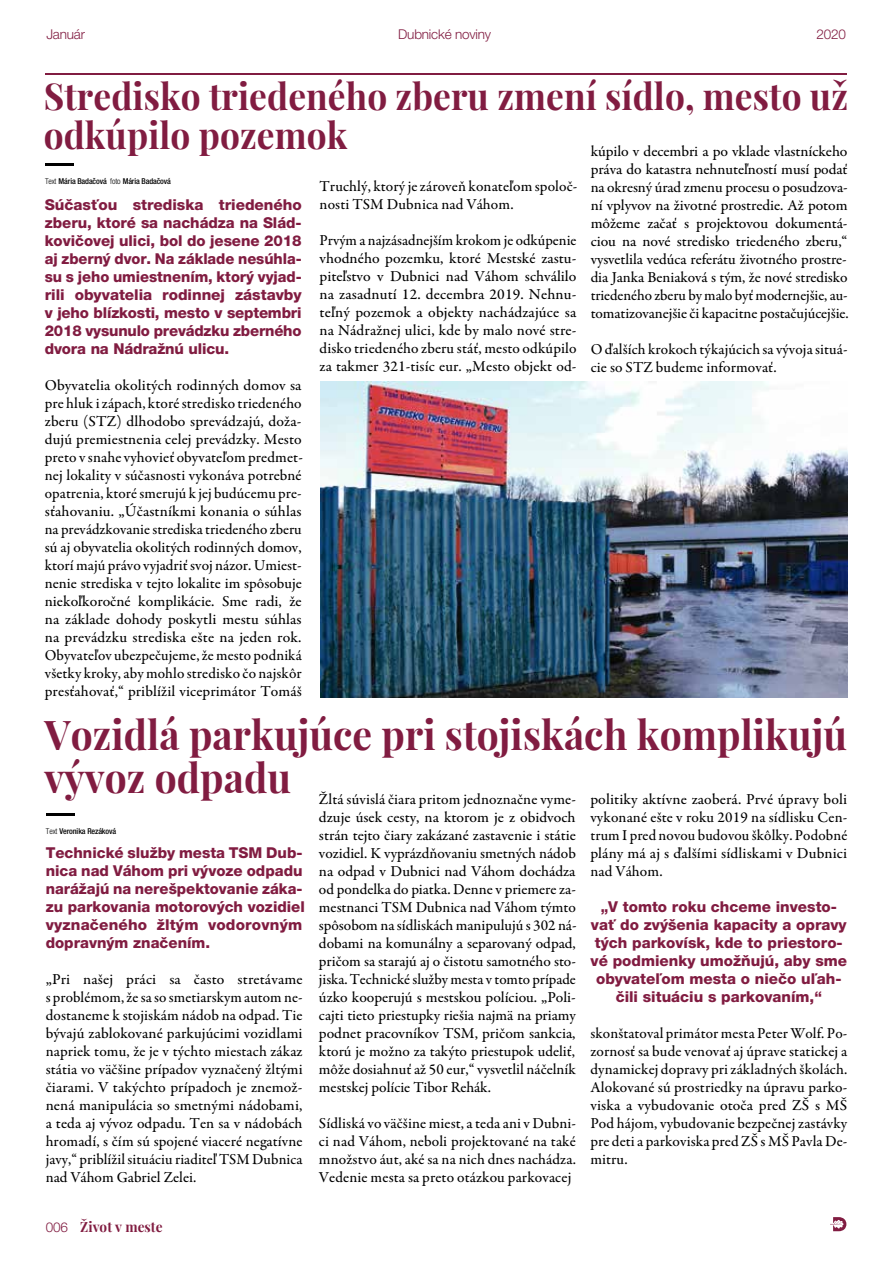
<style>
.page{position:relative;width:893px;height:1263px;background:#fff}
.page>*{position:absolute;margin:0;border:0;box-sizing:border-box;transform-origin:0 0}
.t1{font:700 41.1px/42.6px "Playfair Display";color:#811c41;scale:.95 1}
.t2{font:700 37.2px/38.5px "Playfair Display";color:#811c41;scale:.95 1}
.t3{font:500 15.3px/18px "Garamond Premr Pro";color:#000;text-align:justify}
.t4{font:800 15px/18px "Helvetica Neue LT Pro";color:#811c41;text-align:justify}
.t5{font:700 14.1px "Playfair Display";color:#811c41;scale:.96 1}
.t6{font:300 13.5px "Helvetica Neue LT Pro";letter-spacing:-.015em;color:#811c41}
.t7{font:500 condensed 8.1px "Helvetica Neue LT Pro";letter-spacing:-.015em;color:#000}
.s1{font-weight:300}
</style>
<div class="page">
<hr style="left:46px;top:73px;width:801px;height:1px;background:#811c41">
<svg style="left:830px;top:1217px;width:16px;height:14px"></svg>
<hr style="left:45px;top:163px;width:29px;height:3px;background:#000">
<hr style="left:46px;top:813px;width:28px;height:3px;background:#000">
<img style="left:320px;top:381px;width:528px;height:316px">
<p class="t6" style="left:46px;top:26px;width:40px">Január</p>
<p class="t6" style="left:817px;top:26px;width:31px">2020</p>
<p class="t6" style="left:398px;top:26px;width:94px">Dubnické noviny</p>
<h2 class="t2" style="left:44px;top:77px;width:848px">Stredisko triedeného zberu zmení sídlo, mesto už odkúpilo pozemok</h2>
<p class="t7" style="left:45px;top:176px;width:127px"><span class="s1">Text</span> Mária Badačová <span class="s1">foto</span> Mária Badačová</p>
<p class="t4" style="left:45px;top:196px;width:258px">Súčasťou strediska triedeného zberu, ktoré sa nachádza na Slád&shy;kovičovej ulici, bol do jesene 2018 aj zberný dvor. Na základe nesúhla&shy;su s jeho umiestnením, ktorý vyjad&shy;rili obyvatelia rodinnej zástavby v jeho blízkosti, mesto v septembri 2018 vysunulo prevádzku zberného dvora na Nádražnú ulicu.</p>
<p class="t3" style="left:45px;top:377px;width:260px">Obyvatelia okolitých rodinných domov sa pre hluk i zápach, ktoré stredisko triedeného zberu (STZ) dlhodobo sprevádzajú, doža&shy;dujú premiestnenia celej prevádzky. Mesto preto v snahe vyhovieť obyvateľom predmet&shy;nej lokality v súčasnosti vykonáva potrebné opatrenia, ktoré smerujú k jej budúcemu pre&shy;sťahovaniu. „Účastníkmi konania o súhlas na prevádzkovanie strediska triedeného zberu sú aj obyvatelia okolitých rodinných domov, ktorí majú právo vyjadriť svoj názor. Umiest&shy;nenie strediska v tejto lokalite im spôsobuje niekoľkoročné komplikácie. Sme radi, že na základe dohody poskytli mestu súhlas na prevádzku strediska ešte na jeden rok.<br>Obyvateľov ubezpečujeme, že mesto podniká všetky kroky, aby mohlo stredisko čo najskôr presťahovať,“ priblížil viceprimátor Tomáš</p>
<p class="t3" style="left:591px;top:142px;width:260px;text-align:left">kúpilo v decembri a po vklade vlastníckeho práva do katastra nehnuteľností musí podať na okresný úrad zmenu procesu o posudzova&shy;ní vplyvov na životné prostredie. Až potom môžeme začať s projektovou dokumentá&shy;ciou na nové stredisko triedeného zberu,“ vysvetlila vedúca referátu životného prostre&shy;dia Janka Beniaková s tým, že nové stredisko triedeného zberu by malo byť modernejšie, au&shy;tomatizovanejšie či kapacitne postačujúcejšie.</p>
<p class="t3" style="left:591px;top:340px;width:258px">O ďalších krokoch týkajúcich sa vývoja situá&shy;cie so STZ budeme informovať.</p>
<p class="t3" style="left:320px;top:178px;width:259px">Truchlý, ktorý je zároveň konateľom spoloč&shy;nosti TSM Dubnica nad Váhom.</p>
<p class="t3" style="left:320px;top:232px;width:258px">Prvým a najzásadnejším krokom je odkúpenie vhodného pozemku, ktoré Mestské zastu&shy;piteľstvo v Dubnici nad Váhom schválilo na zasadnutí 12. decembra 2019. Nehnu&shy;teľný pozemok a objekty nachádzajúce sa na Nádražnej ulici, kde by malo nové stre&shy;disko triedeného zberu stáť, mesto odkúpilo za takmer 321-tisíc eur. „Mesto objekt od-</p>
<h1 class="t1" style="left:45px;top:713px;width:846px">Vozidlá parkujúce pri stojiskách komplikujú vývoz odpadu</h1>
<p class="t7" style="left:46px;top:826px;width:72px"><span class="s1">Text</span> Veronika Rezáková</p>
<p class="t4" style="left:46px;top:843px;width:261px;text-align:left">Technické služby mesta TSM Dub&shy;nica nad Váhom pri vývoze odpadu narážajú na nerešpektovanie záka&shy;zu parkovania motorových vozidiel vyznačeného žltým vodorovným dopravným značením.</p>
<p class="t3" style="left:46px;top:970px;width:258px">„Pri našej práci sa často stretávame s problémom, že sa so smetiarskym autom ne&shy;dostaneme k stojiskám nádob na odpad. Tie bývajú zablokované parkujúcimi vozidlami napriek tomu, že je v týchto miestach zákaz státia vo väčšine prípadov vyznačený žltými čiarami. V takýchto prípadoch je znemož&shy;nená manipulácia so smetnými nádobami, a teda aj vývoz odpadu. Ten sa v nádobách hromadí, s čím sú spojené viaceré negatívne javy,“ priblížil situáciu riaditeľ TSM Dubnica nad Váhom Gabriel Zelei.</p>
<p class="t3" style="left:319px;top:790px;width:259px">Žltá súvislá čiara pritom jednoznačne vyme&shy;dzuje úsek cesty, na ktorom je z obidvoch strán tejto čiary zakázané zastavenie i státie vozidiel. K vyprázdňovaniu smetných nádob na odpad v Dubnici nad Váhom dochádza od pondelka do piatka. Denne v priemere za&shy;mestnanci TSM Dubnica nad Váhom týmto spôsobom na sídliskách manipulujú s 302 ná&shy;dobami na komunálny a separovaný odpad, pričom sa starajú aj o čistotu samotného sto&shy;jiska. Technické služby mesta v tomto prípade úzko kooperujú s mestskou políciou. „Poli&shy;cajti tieto priestupky riešia najmä na priamy podnet pracovníkov TSM, pričom sankcia, ktorú je možno za takýto priestupok udeliť, môže dosiahnuť až 50 eur,“ vysvetlil náčelník mestskej polície Tibor Rehák.</p>
<p class="t3" style="left:319px;top:1114px;width:259px">Sídliská vo väčšine miest, a teda ani v Dubni&shy;ci nad Váhom, neboli projektované na také množstvo áut, aké sa na nich dnes nachádza.<br>Vedenie mesta sa preto otázkou parkovacej</p>
<p class="t3" style="left:590px;top:790px;width:258px">politiky aktívne zaoberá. Prvé úpravy boli vykonané ešte v roku 2019 na sídlisku Cen&shy;trum I pred novou budovou škôlky. Podobné plány má aj s ďalšími sídliskami v Dubnici nad Váhom.</p>
<p class="t4" style="left:591px;top:897px;width:258px;text-align:center">„V tomto roku chceme investo&shy;vať do zvýšenia kapacity a opravy tých parkovísk, kde to priestoro&shy;vé podmienky umožňujú, aby sme obyvateľom mesta o niečo uľah&shy;čili situáciu s parkovaním,“</p>
<p class="t3" style="left:590px;top:1024px;width:259px">skonštatoval primátor mesta Peter Wolf. Po&shy;zornosť sa bude venovať aj úprave statickej a dynamickej dopravy pri základných školách.<br>Alokované sú prostriedky na úpravu parko&shy;viska a vybudovanie otoča pred ZŠ s MŠ Pod hájom, vybudovanie bezpečnej zastávky pre deti a parkoviska pred ZŠ s MŠ Pavla De&shy;mitru.</p>
<p class="t6" style="left:46px;top:1219px;width:24px">006</p>
<p class="t5" style="left:80px;top:1218px;width:87px">Život v meste</p>
</div>
